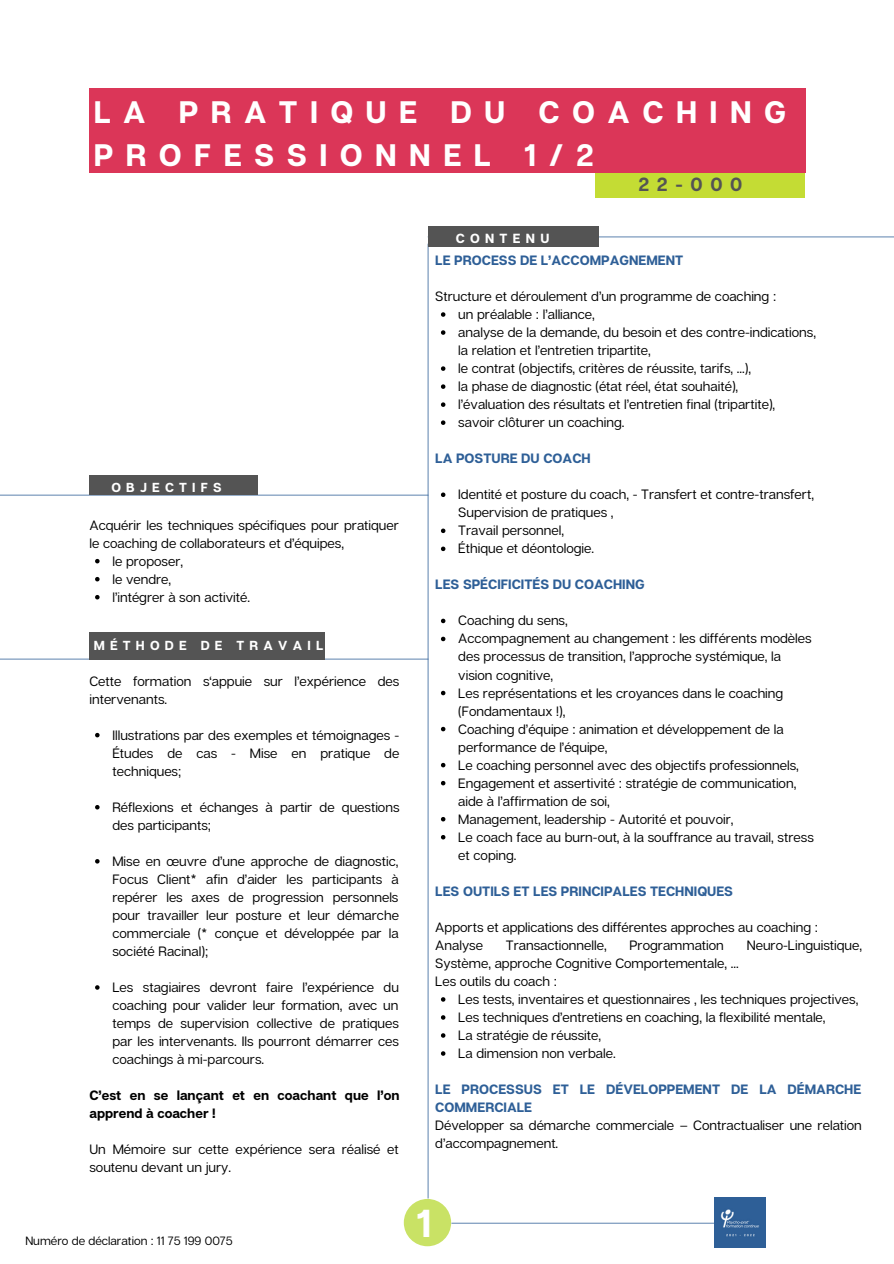
<style>
.page{position:relative;width:894px;height:1264px;background:#fff}
.page>*{position:absolute;margin:0;border:0;box-sizing:border-box;transform-origin:0 0}
.t1{font:700 38.85px "Articulat CF";color:#fff}
.t2{font:700 31.05px/42.8px "Articulat CF";letter-spacing:.4em;color:#fff}
.t3{font:700 19.05px "Articulat CF";color:#545454}
.t4{font:13.5px/18px "Articulat CF";color:#000}
.t5{font:700 13.5px/18px "Articulat CF";color:#2e5f97}
.t6{font:700 13.5px/18px "Articulat CF";color:#000}
.t7{font:700 13.2px "Articulat CF";letter-spacing:.4em;color:#fff}
.t8{font:700 13.05px "Articulat CF";letter-spacing:.4em;color:#fff}
.t9{font:12px "Articulat CF";color:#000}
</style>
<div class="page">
<hr style="left:427px;top:244px;width:1px;height:954px;background:#2e5f97">
<hr style="left:0;top:494px;width:428px;height:1px;background:#2e5f97">
<hr style="left:0;top:658px;width:428px;height:1px;background:#2e5f97">
<div style="left:89px;top:475px;width:169px;height:19px;background:#545454"></div>
<div style="left:89px;top:632px;width:236px;height:27px;background:#545454"></div>
<div style="left:403px;top:1198px;width:48px;height:48px;background:#c9e265;border-radius:50%"></div>
<svg style="left:95px;top:559px;width:4px;height:4px"></svg>
<svg style="left:95px;top:577px;width:4px;height:4px"></svg>
<svg style="left:95px;top:595px;width:4px;height:4px"></svg>
<svg style="left:441px;top:312px;width:4px;height:5px"></svg>
<svg style="left:441px;top:330px;width:4px;height:5px"></svg>
<svg style="left:441px;top:366px;width:4px;height:5px"></svg>
<svg style="left:441px;top:384px;width:4px;height:5px"></svg>
<svg style="left:441px;top:402px;width:4px;height:5px"></svg>
<svg style="left:441px;top:420px;width:4px;height:5px"></svg>
<svg style="left:441px;top:492px;width:4px;height:5px"></svg>
<svg style="left:441px;top:528px;width:4px;height:5px"></svg>
<svg style="left:441px;top:546px;width:4px;height:5px"></svg>
<svg style="left:441px;top:618px;width:4px;height:5px"></svg>
<svg style="left:441px;top:636px;width:4px;height:5px"></svg>
<svg style="left:441px;top:690px;width:4px;height:5px"></svg>
<svg style="left:441px;top:726px;width:4px;height:5px"></svg>
<svg style="left:441px;top:763px;width:4px;height:4px"></svg>
<svg style="left:441px;top:781px;width:4px;height:4px"></svg>
<svg style="left:441px;top:817px;width:4px;height:4px"></svg>
<svg style="left:441px;top:835px;width:4px;height:4px"></svg>
<svg style="left:441px;top:997px;width:4px;height:4px"></svg>
<svg style="left:441px;top:1015px;width:4px;height:4px"></svg>
<svg style="left:441px;top:1033px;width:4px;height:4px"></svg>
<svg style="left:441px;top:1051px;width:4px;height:4px"></svg>
<svg style="left:95px;top:733px;width:4px;height:4px"></svg>
<svg style="left:95px;top:805px;width:4px;height:4px"></svg>
<svg style="left:95px;top:859px;width:4px;height:4px"></svg>
<svg style="left:95px;top:985px;width:4px;height:4px"></svg>
<hr style="left:451px;top:1222px;width:263px;height:1px;background:#2e5f97">
<img style="left:714px;top:1197px;width:50px;height:50px">
<hr style="left:428px;top:236px;width:465px;height:1px;background:#2e5f97">
<div style="left:428px;top:226px;width:170px;height:21px;background:#545454"></div>
<div style="left:89px;top:88px;width:715px;height:85px;background:#db3658"></div>
<div style="left:594px;top:173px;width:210px;height:25px;background:#c4dc34"></div>
<h2 class="t2" style="left:94px;top:90px;width:693px">LA PRATIQUE DU COACHING<br>PROFESSIONNEL 1/2</h2>
<h3 class="t3" style="left:638px;top:173px;width:105px">22-000</h3>
<p class="t7" style="left:455px;top:230px;width:95px">CONTENU</p>
<p class="t5" style="left:435px;top:251px;width:249px">LE PROCESS DE L’ACCOMPAGNEMENT</p>
<p class="t4" style="left:435px;top:287px;width:342px">Structure et déroulement d’un programme de coaching :</p>
<p class="t4" style="left:458px;top:305px;width:359px">un préalable : l’alliance,<br>analyse de la demande, du besoin et des contre-indications,</p>
<p class="t4" style="left:458px;top:359px;width:318px">le contrat (objectifs, critères de réussite, tarifs, ...),<br>la phase de diagnostic (état réel, état souhaité), l’évaluation des résultats et l’entretien final (tripartite), savoir clôturer un coaching.</p>
<p class="t4" style="left:458px;top:341px;width:194px">la relation et l’entretien tripartite,</p>
<p class="t8" style="left:111px;top:478px;width:112px">OBJECTIFS</p>
<p class="t4" style="left:89px;top:515px;width:311px">Acquérir les techniques spécifiques pour pratiquer le coaching de collaborateurs et d’équipes,</p>
<p class="t4" style="left:112px;top:551px;width:139px">le proposer,<br>le vendre,<br>l’intégrer à son activité.</p>
<p class="t8" style="left:94px;top:637px;width:231px">MÉTHODE DE TRAVAIL</p>
<p class="t4" style="left:89px;top:671px;width:311px">Cette formation s‘appuie sur l’expérience des intervenants.</p>
<p class="t4" style="left:112px;top:725px;width:288px;text-align:justify">Illustrations par des exemples et témoignages - Études de cas - Mise en pratique de techniques;</p>
<p class="t4" style="left:112px;top:797px;width:288px">Réflexions et échanges à partir de questions des participants;</p>
<p class="t4" style="left:112px;top:851px;width:288px">Mise en œuvre d’une approche de diagnostic, Focus Client* afin d’aider les participants à repérer les axes de progression personnels pour travailler leur posture et leur démarche commerciale (* conçue et développée par la société Racinal);</p>
<p class="t4" style="left:112px;top:977px;width:288px;text-align:justify">Les stagiaires devront faire l’expérience du coaching pour valider leur formation, avec un temps de supervision collective de pratiques par les intervenants. Ils pourront démarrer ces coachings à mi-parcours.</p>
<p class="t6" style="left:89px;top:1085px;width:311px">C’est en se lançant et en coachant que l’on apprend à coacher !</p>
<p class="t4" style="left:89px;top:1140px;width:311px">Un Mémoire sur cette expérience sera réalisé et soutenu devant un jury.</p>
<p class="t9" style="left:25px;top:1232px;width:209px">Numéro de déclaration : 11 75 199 0075</p>
<p class="t5" style="left:435px;top:449px;width:157px">LA POSTURE DU COACH</p>
<p class="t4" style="left:458px;top:485px;width:357px">Identité et posture du coach, - Transfert et contre-transfert,</p>
<p class="t4" style="left:458px;top:521px;width:137px">Travail personnel,<br>Éthique et déontologie.</p>
<p class="t4" style="left:458px;top:503px;width:157px">Supervision de pratiques ,</p>
<p class="t5" style="left:435px;top:575px;width:211px">LES SPÉCIFICITÉS DU COACHING</p>
<p class="t4" style="left:458px;top:611px;width:355px">Coaching du sens,<br>Accompagnement au changement : les différents modèles</p>
<p class="t4" style="left:458px;top:647px;width:324px">des processus de transition, l’approche systémique, la vision cognitive,</p>
<p class="t4" style="left:458px;top:701px;width:108px">(Fondamentaux !),</p>
<p class="t4" style="left:458px;top:737px;width:150px">performance de l’équipe,</p>
<p class="t4" style="left:458px;top:683px;width:326px">Les représentations et les croyances dans le coaching</p>
<p class="t4" style="left:458px;top:719px;width:327px">Coaching d’équipe : animation et développement de la</p>
<p class="t4" style="left:458px;top:755px;width:342px">Le coaching personnel avec des objectifs professionnels,<br>Engagement et assertivité : stratégie de communication,</p>
<p class="t4" style="left:458px;top:809px;width:357px">Management, leadership - Autorité et pouvoir,<br>Le coach face au burn-out, à la souffrance au travail, stress</p>
<p class="t4" style="left:458px;top:791px;width:153px">aide à l’affirmation de soi,</p>
<p class="t4" style="left:458px;top:845px;width:60px">et coping.</p>
<p class="t5" style="left:435px;top:881px;width:299px">LES OUTILS ET LES PRINCIPALES TECHNIQUES</p>
<p class="t4" style="left:435px;top:917px;width:384px">Apports et applications des différentes approches au coaching :<br>Analyse</p>
<p class="t4" style="left:506px;top:935px;width:102px">Transactionnelle,</p>
<p class="t4" style="left:629px;top:935px;width:96px">Programmation</p>
<p class="t4" style="left:746px;top:935px;width:117px">Neuro-Linguistique,</p>
<p class="t4" style="left:435px;top:953px;width:305px">Système, approche Cognitive Comportementale, ...<br>Les outils du coach :</p>
<p class="t4" style="left:458px;top:989px;width:401px">Les tests, inventaires et questionnaires , les techniques projectives, Les techniques d’entretiens en coaching, la flexibilité mentale,<br>La stratégie de réussite,<br>La dimension non verbale.</p>
<p class="t5" style="left:435px;top:1079px;width:427px">LE PROCESSUS ET LE DÉVELOPPEMENT DE LA DÉMARCHE<br>COMMERCIALE</p>
<p class="t4" style="left:435px;top:1115px;width:428px">Développer sa démarche commerciale – Contractualiser une relation d’accompagnement.</p>
<h1 class="t1" style="left:416px;top:1198px;width:17px">1</h1>
</div>
